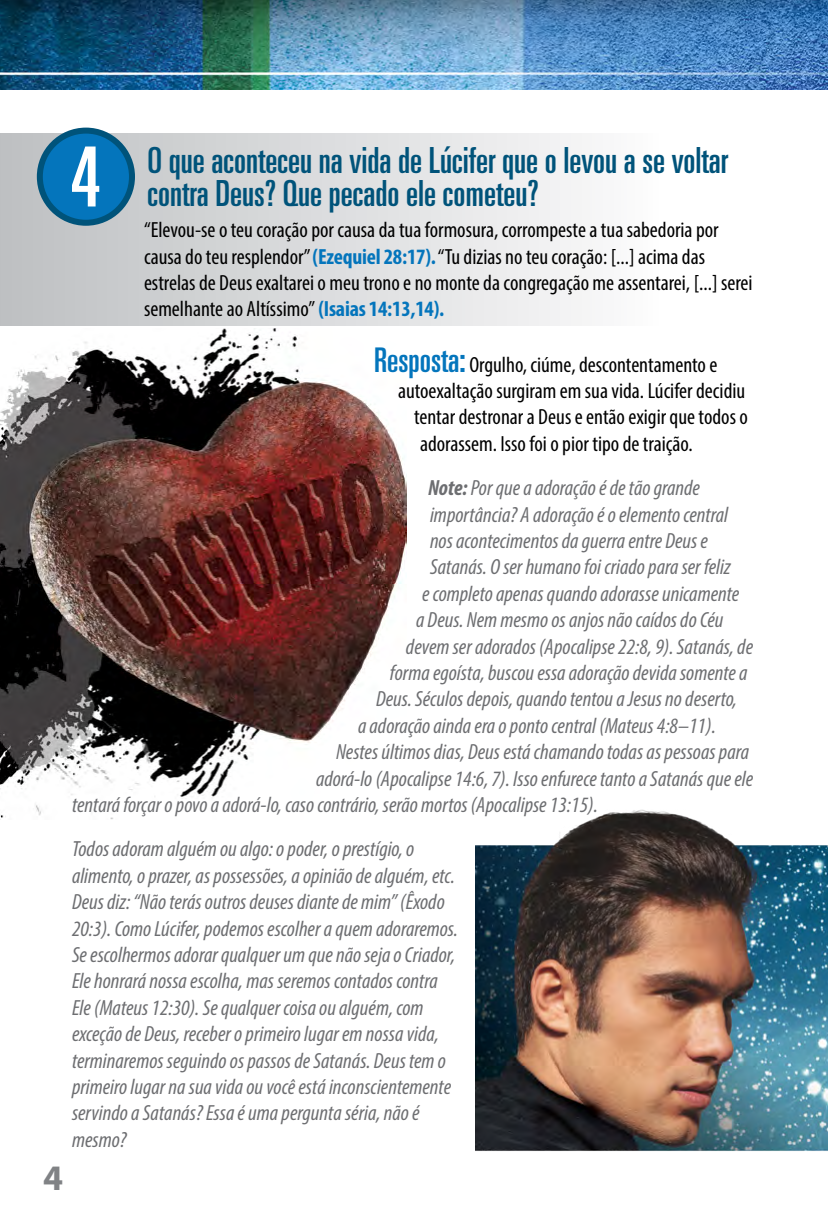
<style>
.page{position:relative;width:828px;height:1224px;background:#fff}
.page>*{position:absolute;margin:0;border:0;box-sizing:border-box;transform-origin:0 0}
.t1{font:ultra-condensed 83px "Univers";color:#fff}
.t2{font:ultra-condensed 36px/34px "Univers";color:#00537a}
.t3{font:700 36px "Myriad Pro";color:#808285}
.t4{font:italic condensed 22px/26.4px "Myriad Pro";color:#6d6e71}
.t5{font:condensed 22px/26.4px "Myriad Pro";color:#000}
.s1{font-weight:700;color:#0475bc}
.s2{font-family:"Univers";font-stretch:ultra-condensed;font-size:34px;color:#0475bc}
.s3{font-weight:700}
</style>
<div class="page">
<img style="left:0;top:328px;width:406px;height:492px">
<div style="left:0;top:134px;width:658px;height:192px;background:linear-gradient(to right,#babec1,#fdfcfc)"></div>
<div style="left:40px;top:131px;width:92px;height:92px;background:#0475bc;border-radius:50%"></div>
<div style="left:37px;top:128px;width:98px;height:98px;border:6px solid #00537a;border-radius:50%"></div>
<img style="left:0;top:0;width:828px;height:90px">
<img style="left:476px;top:810px;width:352px;height:341px">
<h2 class="t3" style="left:43px;top:1155px;width:21px">4</h2>
<h1 class="t1" style="left:70px;top:130px;width:32px">4</h1>
<h2 class="t2" style="left:147px;top:143px;width:582px">O que aconteceu na vida de Lúcifer que o levou a se voltar contra Deus? Que pecado ele cometeu?</h2>
<p class="t5" style="left:144px;top:216px;width:610px">“Elevou-se o teu coração por causa da tua formosura, corrompeste a tua sabedoria por causa do teu resplendor” <span class="s1">(Ezequiel 28:17).</span> “Tu dizias no teu coração: [...] acima das estrelas de Deus exaltarei o meu trono e no monte da congregação me assentarei, [...] serei semelhante ao Altíssimo” <span class="s1">(Isaias 14:13,14).</span></p>
<p class="t5" style="left:374px;top:351px;width:345px"><span class="s2">Resposta:</span> Orgulho, ciúme, descontentamento e</p>
<p class="t5" style="left:398px;top:377px;width:349px">autoexaltação surgiram em sua vida. Lúcifer decidiu</p>
<p class="t5" style="left:414px;top:404px;width:335px">tentar destronar a Deus e então exigir que todos o</p>
<p class="t5" style="left:420px;top:430px;width:274px">adorassem. Isso foi o pior tipo de traição.</p>
<p class="t4" style="left:428px;top:474px;width:274px"><span class="s3">Note:</span> Por que a adoração é de tão grande</p>
<p class="t4" style="left:430px;top:501px;width:300px">importância? A adoração é o elemento central</p>
<p class="t4" style="left:430px;top:527px;width:280px">nos acontecimentos da guerra entre Deus e</p>
<p class="t4" style="left:430px;top:554px;width:302px">Satanás. O ser humano foi criado para ser feliz</p>
<p class="t4" style="left:422px;top:580px;width:319px">e completo apenas quando adorasse unicamente</p>
<p class="t4" style="left:416px;top:606px;width:309px">a Deus. Nem mesmo os anjos não caídos do Céu</p>
<p class="t4" style="left:406px;top:633px;width:349px">devem ser adorados (Apocalipse 22:8, 9). Satanás, de</p>
<p class="t4" style="left:390px;top:659px;width:359px">forma egoísta, buscou essa adoração devida somente a</p>
<p class="t4" style="left:376px;top:686px;width:363px">Deus. Séculos depois, quando tentou a Jesus no deserto,</p>
<p class="t4" style="left:358px;top:712px;width:359px">a adoração ainda era o ponto central (Mateus 4:8–11).</p>
<p class="t4" style="left:336px;top:738px;width:415px">Nestes últimos dias, Deus está chamando todas as pessoas para</p>
<p class="t4" style="left:316px;top:765px;width:439px">adorá-lo (Apocalipse 14:6, 7). Isso enfurece tanto a Satanás que ele</p>
<p class="t4" style="left:72px;top:791px;width:527px">tentará forçar o povo a adorá-lo, caso contrário, serão mortos (Apocalipse 13:15).</p>
<p class="t4" style="left:72px;top:836px;width:388px">Todos adoram alguém ou algo: o poder, o prestígio, o alimento, o prazer, as possessões, a opinião de alguém, etc.<br>Deus diz: “Não terás outros deuses diante de mim” (Êxodo 20:3). Como Lúcifer, podemos escolher a quem adoraremos.<br>Se escolhermos adorar qualquer um que não seja o Criador, Ele honrará nossa escolha, mas seremos contados contra Ele (Mateus 12:30). Se qualquer coisa ou alguém, com exceção de Deus, receber o primeiro lugar em nossa vida, terminaremos seguindo os passos de Satanás. Deus tem o primeiro lugar na sua vida ou você está inconscientemente servindo a Satanás? Essa é uma pergunta séria, não é mesmo?</p>
</div>
